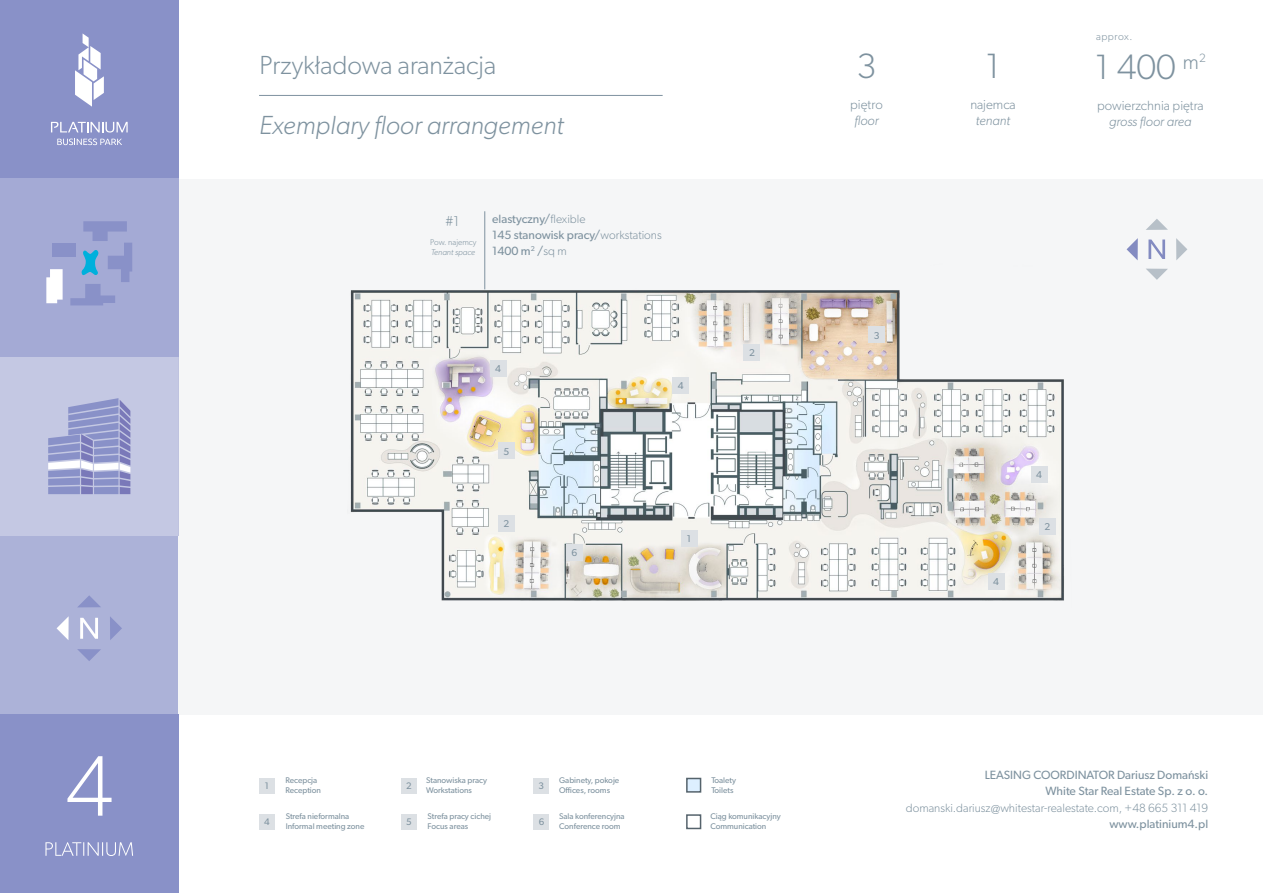
<style>
.page{position:relative;width:1263px;height:893px;background:#fff}
.page>*{position:absolute;margin:0;border:0;box-sizing:border-box;transform-origin:0 0}
.t1{font:300 85.5px "Gibson";color:#fff}
.t2{font:300 35.25px "Gibson";color:#7e929f}
.t3{font:italic 300 26.25px "Gibson";color:#7e929f}
.t4{font:300 26.25px "Gibson";color:#7e929f}
.t5{font:300 14.25px "Gibson";color:#7e929f}
.t6{font:300 13.35px "Gibson";color:#7e929f}
.t7{font:italic 300 13.35px "Gibson";color:#7e929f}
.t8{font:12px/16px "Gibson";color:#7e929f}
.t9{font:300 12px "Gibson";color:#7e929f}
.t10{font:300 10.5px "Gibson";letter-spacing:.05em;color:#7e929f}
.t11{font:9.9px "Gibson";color:#7e929f}
.t12{font:9.45px "Gibson";color:#7e929f}
.t13{font:300 8.4px "Gibson";color:#7e929f}
.t14{font:italic 300 8.4px "Gibson";color:#7e929f}
.t15{font:8.25px/9.9px "Gibson";color:#7e929f}
.s1{font-weight:300}
</style>
<div class="page">
<div style="left:0;top:536px;width:179px;height:178px;background:#acb2d8"></div>
<div style="left:179px;top:179px;width:1084px;height:535px;background:#f5f6f7"></div>
<div style="left:686px;top:778px;width:15px;height:15px;background:#ddefff;border:2px solid #55636c"></div>
<div style="left:686px;top:814px;width:15px;height:15px;background:#fff;border:2px solid #55636c"></div>
<svg style="left:78px;top:595px;width:23px;height:12px"></svg>
<svg style="left:77px;top:649px;width:24px;height:12px"></svg>
<svg style="left:110px;top:617px;width:12px;height:23px"></svg>
<svg style="left:57px;top:616px;width:12px;height:24px"></svg>
<svg style="left:80px;top:618px;width:18px;height:21px"></svg>
<hr style="left:259px;top:95px;width:404px;height:1px;background:#7e929f">
<div style="left:259px;top:778px;width:16px;height:15px;background:#dce0e4"></div>
<div style="left:259px;top:814px;width:16px;height:16px;background:#dce0e4"></div>
<div style="left:401px;top:778px;width:16px;height:15px;background:#dce0e4"></div>
<div style="left:533px;top:778px;width:16px;height:15px;background:#dce0e4"></div>
<div style="left:534px;top:814px;width:15px;height:15px;background:#dce0e4"></div>
<div style="left:0;top:0;width:179px;height:179px;background:#8991c8"></div>
<div style="left:0;top:179px;width:179px;height:178px;background:#a4aad5"></div>
<div style="left:0;top:357px;width:179px;height:179px;background:#c4c8e3"></div>
<svg style="left:51px;top:122px;width:77px;height:11px"></svg>
<svg style="left:57px;top:139px;width:65px;height:6px"></svg>
<svg style="left:75px;top:33px;width:29px;height:74px"></svg>
<div style="left:0;top:714px;width:179px;height:179px;background:#8991c8"></div>
<svg style="left:45px;top:842px;width:88px;height:14px"></svg>
<svg style="left:46px;top:269px;width:17px;height:34px"></svg>
<div style="left:52px;top:243px;width:24px;height:14px;background:#8991c8"></div>
<svg style="left:70px;top:221px;width:62px;height:84px"></svg>
<svg style="left:48px;top:398px;width:82px;height:96px"></svg>
<svg style="left:1146px;top:219px;width:22px;height:11px"></svg>
<svg style="left:1146px;top:269px;width:22px;height:11px"></svg>
<svg style="left:1176px;top:238px;width:11px;height:22px"></svg>
<svg style="left:1126px;top:238px;width:12px;height:22px"></svg>
<svg style="left:1148px;top:240px;width:17px;height:19px"></svg>
<hr style="left:484px;top:211px;width:1px;height:78px;background:#7e929f">
<img style="left:350px;top:253px;width:714px;height:348px">
<div style="left:681px;top:531px;width:16px;height:16px;background:#dce0e4"></div>
<div style="left:868px;top:327px;width:17px;height:16px;background:#dce0e4"></div>
<div style="left:988px;top:573px;width:16px;height:16px;background:#dce0e4"></div>
<div style="left:498px;top:443px;width:17px;height:16px;background:#dce0e4"></div>
<div style="left:673px;top:377px;width:16px;height:16px;background:#dce0e4"></div>
<div style="left:490px;top:361px;width:16px;height:16px;background:#dce0e4"></div>
<div style="left:1031px;top:466px;width:16px;height:16px;background:#dce0e4"></div>
<div style="left:566px;top:545px;width:17px;height:16px;background:#dce0e4"></div>
<div style="left:498px;top:516px;width:17px;height:16px;background:#dce0e4"></div>
<div style="left:1039px;top:519px;width:16px;height:16px;background:#dce0e4"></div>
<div style="left:744px;top:345px;width:16px;height:16px;background:#dce0e4"></div>
<div style="left:401px;top:814px;width:16px;height:15px;background:#dce0e4"></div>
<h1 class="t1" style="left:65px;top:735px;width:49px">4</h1>
<h3 class="t4" style="left:259px;top:50px;width:238px">Przykładowa aranżacja</h3>
<h3 class="t3" style="left:259px;top:109px;width:306px">Exemplary floor arrangement</h3>
<h3 class="t5" style="left:445px;top:212px;width:15px">#1</h3>
<p class="t13" style="left:430px;top:237px;width:48px">Pow. najemcy</p>
<p class="t14" style="left:431px;top:247px;width:45px">Tenant space</p>
<h3 class="t8" style="left:492px;top:210px;width:171px">elastyczny/<span class="s1">flexible<br></span>145 stanowisk pracy/<span class="s1">workstations<br></span>1400 m<sup>2</sup> /<span class="s1">sq m</span></h3>
<p class="t11" style="left:495px;top:363px;width:7px">4</p>
<p class="t11" style="left:503px;top:445px;width:7px">5</p>
<p class="t11" style="left:678px;top:379px;width:7px">4</p>
<p class="t11" style="left:749px;top:347px;width:7px">2</p>
<h2 class="t2" style="left:857px;top:45px;width:21px">3</h2>
<h3 class="t6" style="left:850px;top:97px;width:34px">piętro</h3>
<h3 class="t7" style="left:854px;top:113px;width:26px">floor</h3>
<p class="t11" style="left:874px;top:329px;width:7px">3</p>
<h2 class="t2" style="left:986px;top:45px;width:16px">1</h2>
<h3 class="t6" style="left:970px;top:97px;width:47px">najemca</h3>
<h3 class="t7" style="left:976px;top:113px;width:36px">tenant</h3>
<p class="t11" style="left:1036px;top:468px;width:7px">4</p>
<p class="t11" style="left:503px;top:518px;width:7px">2</p>
<p class="t11" style="left:1044px;top:521px;width:7px">2</p>
<p class="t11" style="left:571px;top:547px;width:7px">6</p>
<p class="t11" style="left:687px;top:533px;width:6px">1</p>
<p class="t11" style="left:993px;top:576px;width:7px">4</p>
<p class="t10" style="left:1096px;top:30px;width:38px">approx.</p>
<h2 class="t2" style="left:1095px;top:45px;width:112px">1 400 <sup>m</sup><sup>2</sup></h2>
<h3 class="t6" style="left:1097px;top:97px;width:108px">powierzchnia piętra</h3>
<h3 class="t7" style="left:1109px;top:113px;width:84px">gross floor area</h3>
<p class="t12" style="left:265px;top:780px;width:6px">1</p>
<p class="t12" style="left:264px;top:816px;width:7px">4</p>
<p class="t15" style="left:285px;top:775px;width:37px">Recepcja<br>Reception</p>
<p class="t15" style="left:286px;top:811px;width:80px">Strefa nieformalna<br>Informal meeting zone</p>
<p class="t12" style="left:406px;top:780px;width:7px">2</p>
<p class="t15" style="left:559px;top:775px;width:62px">Gabinety, pokoje<br>Offices, rooms</p>
<p class="t15" style="left:426px;top:775px;width:62px">Stanowiska pracy<br>Workstations</p>
<p class="t12" style="left:539px;top:780px;width:7px">3</p>
<p class="t12" style="left:406px;top:816px;width:7px">5</p>
<p class="t15" style="left:428px;top:811px;width:65px">Strefa pracy cichej<br>Focus areas</p>
<p class="t12" style="left:539px;top:816px;width:7px">6</p>
<p class="t15" style="left:559px;top:811px;width:67px">Sala konferencyjna<br>Conference room</p>
<p class="t15" style="left:711px;top:775px;width:26px">Toalety<br>Toilets</p>
<p class="t15" style="left:710px;top:811px;width:72px">Ciąg komunikacyjny<br>Communication</p>
<h3 class="t8" style="left:985px;top:766px;width:225px;line-height:16.5px;text-align:right">LEASING COORDINATOR Dariusz Domański<br>White Star Real Estate Sp. z o. o.</h3>
<h3 class="t9" style="left:906px;top:800px;width:304px">domanski.dariusz@whitestar-realestate.com, +48 665 311 419</h3>
<h3 class="t8" style="left:1109px;top:816px;width:100px">www.platinium4.pl</h3>
</div>
